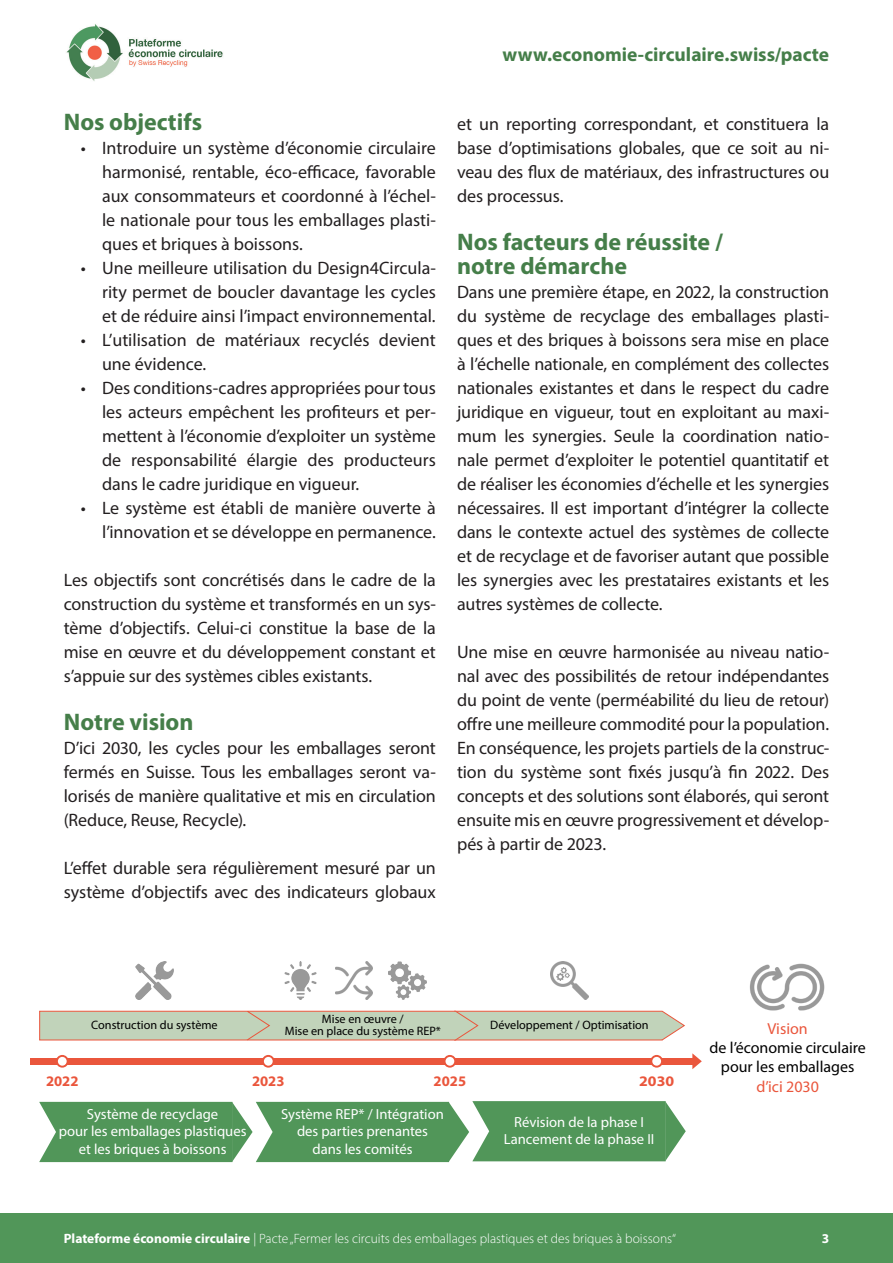
<style>
.page{position:relative;width:893px;height:1263px;background:#fff}
.page>*{position:absolute;margin:0;border:0;box-sizing:border-box;transform-origin:0 0}
.Headlines{font:700 24px "Myriad Pro";letter-spacing:-.005em;color:#457e49}
.Kopfzeile{font:700 19.5px "Myriad Pro";color:#457e49}
.Fliesstext{font:18px/24px "Myriad Pro";letter-spacing:-.005em;color:#231f20;text-align:justify}
.t1{font:16.05px/19.2px "Myriad Pro";color:#000;text-align:center}
.t2{font:14.7px/17.5px "Myriad Pro";color:#fff;text-align:center}
.t3{font:700 14.7px "Myriad Pro";color:#ea563c}
.t4{font:700 14.7px "Myriad Pro";color:#ea563c;scale:1.08 1}
.t5{font:300 13.5px "Myriad Pro";color:#fff}
.t6{font:700 13.5px "Myriad Pro";color:#fff}
.t7{font:12.15px/12px "Myriad Pro";color:#000;text-align:center}
.s1{font-weight:700}
.s2{color:#ea563c}
</style>
<div class="page">
<div style="left:31px;top:1058px;width:662px;height:7px;background:#ea563c"></div>
<svg style="left:692px;top:1053px;width:10px;height:16px"></svg>
<svg style="left:39px;top:1101px;width:647px;height:61px;background:#63a16b"></svg>
<svg style="left:56px;top:1055px;width:13px;height:12px"></svg>
<div style="left:58px;top:1057px;width:9px;height:9px;background:#fff;border-radius:50%"></div>
<svg style="left:262px;top:1055px;width:13px;height:12px"></svg>
<div style="left:264px;top:1057px;width:9px;height:9px;background:#fff;border-radius:50%"></div>
<svg style="left:444px;top:1055px;width:12px;height:12px"></svg>
<div style="left:445px;top:1057px;width:9px;height:9px;background:#fff;border-radius:50%"></div>
<svg style="left:650px;top:1055px;width:13px;height:12px"></svg>
<div style="left:652px;top:1057px;width:9px;height:9px;background:#fff;border-radius:50%"></div>
<svg style="left:39px;top:1010px;width:646px;height:30px;background:#c6cdb5"></svg>
<svg style="left:750px;top:963px;width:75px;height:48px"></svg>
<div style="left:0;top:1213px;width:893px;height:50px;background:#519659"></div>
<img style="left:66px;top:24px;width:157px;height:57px">
<p class="Headlines" style="left:64px;top:107px;width:140px">Nos objectifs</p>
<p class="Fliesstext" style="left:102px;top:136px;width:335px;text-indent:-21px">• Introduire un système d’économie circulaire harmonisé, rentable, éco-efficace, favorable aux consommateurs et coordonné à l’échel&shy;le nationale pour tous les emballages plasti&shy;ques et briques à boissons.</p>
<p class="Fliesstext" style="left:102px;top:256px;width:335px;text-indent:-21px">• Une meilleure utilisation du Design4Circula&shy;rity permet de boucler davantage les cycles et de réduire ainsi l’impact environnemental.</p>
<p class="Fliesstext" style="left:102px;top:328px;width:335px;text-indent:-21px">• L’utilisation de matériaux recyclés devient une évidence.</p>
<p class="Fliesstext" style="left:102px;top:376px;width:335px;text-indent:-21px">• Des conditions-cadres appropriées pour tous les acteurs empêchent les profiteurs et per&shy;mettent à l’économie d’exploiter un système de responsabilité élargie des producteurs dans le cadre juridique en vigueur.</p>
<p class="Fliesstext" style="left:81px;top:496px;width:357px;text-align:right">• Le système est établi de manière ouverte à l’innovation et se développe en permanence.</p>
<p class="Fliesstext" style="left:64px;top:568px;width:374px">Les objectifs sont concrétisés dans le cadre de la construction du système et transformés en un sys&shy;tème d’objectifs. Celui-ci constitue la base de la mise en œuvre et du développement constant et s’appuie sur des systèmes cibles existants.</p>
<p class="Headlines" style="left:64px;top:707px;width:131px">Notre vision</p>
<p class="Fliesstext" style="left:64px;top:736px;width:374px">D’ici 2030, les cycles pour les emballages seront fermés en Suisse. Tous les emballages seront va&shy;lorisés de manière qualitative et mis en circulation (Reduce, Reuse, Recycle).</p>
<p class="Fliesstext" style="left:64px;top:856px;width:374px">L’effet durable sera régulièrement mesuré par un système d’objectifs avec des indicateurs globaux</p>
<p class="Kopfzeile" style="left:503px;top:42px;width:328px">www.economie-circulaire.swiss/pacte</p>
<p class="Fliesstext" style="left:457px;top:112px;width:374px">et un reporting correspondant, et constituera la base d’optimisations globales, que ce soit au ni&shy;veau des flux de matériaux, des infrastructures ou des processus.</p>
<p class="Headlines" style="left:457px;top:227px;width:267px">Nos facteurs de réussite /</p>
<p class="Headlines" style="left:457px;top:251px;width:171px">notre démarche</p>
<p class="Fliesstext" style="left:457px;top:280px;width:374px">Dans une première étape, en 2022, la construction du système de recyclage des emballages plasti&shy;ques et des briques à boissons sera mise en place à l’échelle nationale, en complément des collectes nationales existantes et dans le respect du cadre juridique en vigueur, tout en exploitant au maxi&shy;mum les synergies. Seule la coordination natio&shy;nale permet d’exploiter le potentiel quantitatif et de réaliser les économies d’échelle et les synergies nécessaires. Il est important d’intégrer la collecte dans le contexte actuel des systèmes de collecte et de recyclage et de favoriser autant que possible les synergies avec les prestataires existants et les autres systèmes de collecte.</p>
<p class="Fliesstext" style="left:457px;top:640px;width:374px">Une mise en œuvre harmonisée au niveau natio&shy;nal avec des possibilités de retour indépendantes du point de vente (perméabilité du lieu de retour) offre une meilleure commodité pour la population.<br>En conséquence, les projets partiels de la construc&shy;tion du système sont fixés jusqu’à fin 2022. Des concepts et des solutions sont élaborés, qui seront ensuite mis en œuvre progressivement et dévelop&shy;pés à partir de 2023.</p>
<p class="t7" style="left:91px;top:1019px;width:128px">Construction du système</p>
<p class="t7" style="left:285px;top:1013px;width:158px">Mise en œuvre /<br>Mise en place du système REP*</p>
<p class="t7" style="left:490px;top:1019px;width:160px">Développement / Optimisation</p>
<p class="t3" style="left:46px;top:1071px;width:34px">2022</p>
<p class="t3" style="left:252px;top:1071px;width:34px">2023</p>
<p class="t3" style="left:434px;top:1071px;width:34px">2025</p>
<p class="t2" style="left:59px;top:1105px;width:189px">Système de recyclage<br>pour les emballages plastiques et les briques à boissons</p>
<p class="t2" style="left:281px;top:1105px;width:164px">Système REP* / Intégration des parties prenantes dans les comités</p>
<p class="t2" style="left:504px;top:1113px;width:152px">Révision de la phase I<br>Lancement de la phase II</p>
<p class="t4" style="left:639px;top:1071px;width:34px">2030</p>
<p class="t5" style="left:64px;top:1230px;width:614px"><span class="s1">Plateforme économie circulaire</span> | Pacte „Fermer les circuits des emballages plastiques et des briques à boissons“</p>
<p class="t1" style="left:709px;top:1019px;width:158px"><span class="s2">Vision<br></span>de l’économie circulaire pour les emballages <span class="s2">d’ici 2030</span></p>
<p class="t6" style="left:822px;top:1230px;width:9px">3</p>
</div>
